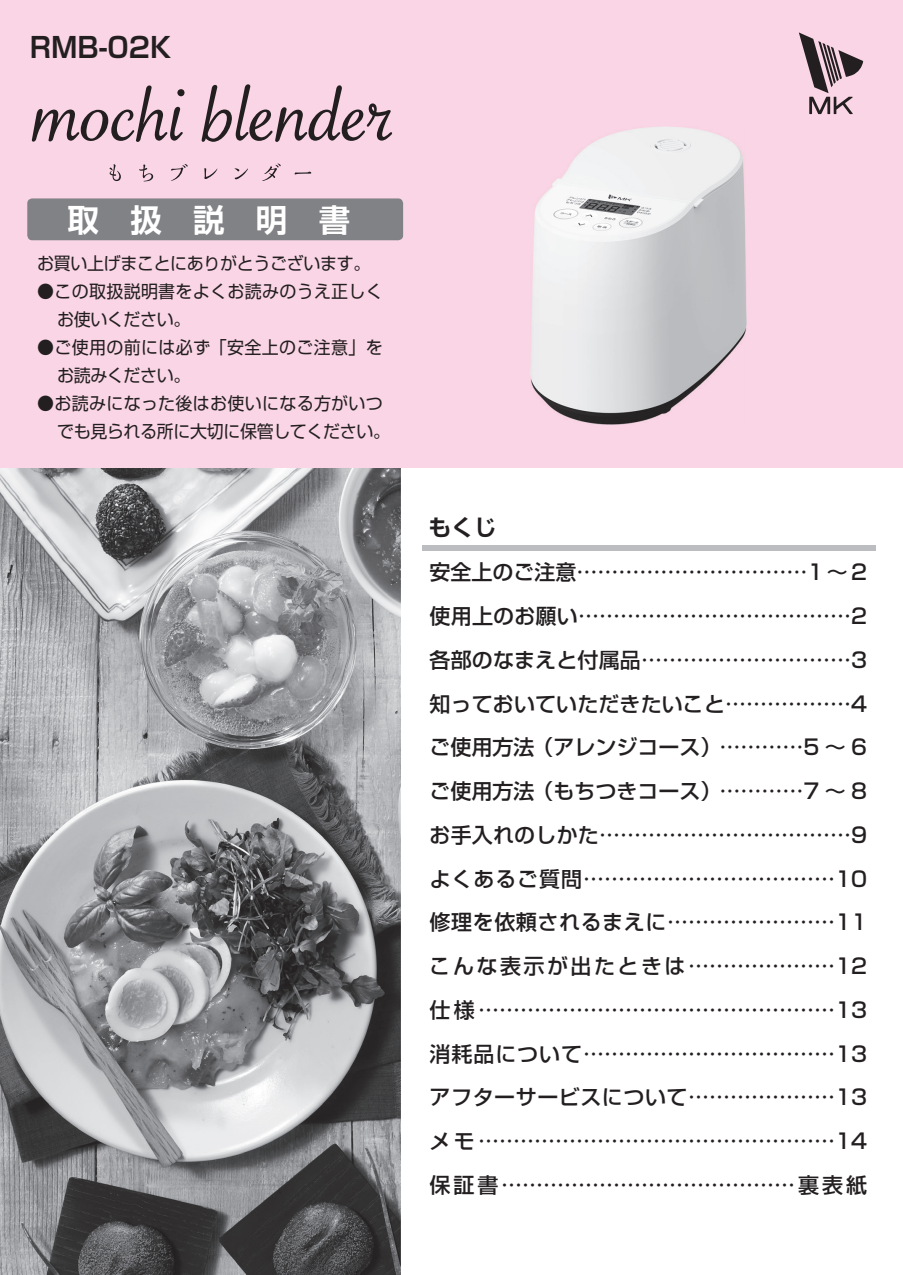
<style>
.page{position:relative;width:903px;height:1275px;background:#fff}
.page>*{position:absolute;margin:0;border:0;box-sizing:border-box;transform-origin:0 0}
.t1{font:700 31.5px "Shin Go Pr 5 De";letter-spacing:.995em;color:#fff}
.t2{font:700 28px "Shin Go Pr 5 De";color:#231f20}
.t3{font:700 22.75px "Shin Go Pr 5 De";color:#231f20}
.t4{font:500 21px/43.8px "Shin Go Pr 5";letter-spacing:.045em;color:#231f20;text-align:justify}
.t5{font:17.5px/28px "Shin Go Pr 5";letter-spacing:.02em;color:#231f20}
.t6{font:17.5px/28px "Shin Go Pr 5";color:#231f20}
.t7{font:17.5px "Shin Go Pr 5";letter-spacing:-.02em;color:#231f20}
</style>
<div class="page">
<img style="left:0;top:468px;width:401px;height:807px">
<div style="left:0;top:0;width:903px;height:468px;background:#fad5e5"></div>
<div style="left:27px;top:198px;width:376px;height:42px;background:#808285;border-radius:5px"></div>
<div style="left:422px;top:545px;width:454px;height:5px;background:#bcbdc0"></div>
<svg style="left:32px;top:85px;width:152px;height:57px"></svg>
<svg style="left:201px;top:84px;width:191px;height:58px"></svg>
<svg style="left:110px;top:164px;width:11px;height:17px"></svg>
<svg style="left:139px;top:164px;width:14px;height:17px"></svg>
<svg style="left:171px;top:164px;width:17px;height:17px"></svg>
<svg style="left:204px;top:168px;width:13px;height:11px"></svg>
<svg style="left:234px;top:168px;width:14px;height:11px"></svg>
<svg style="left:262px;top:164px;width:19px;height:17px"></svg>
<svg style="left:295px;top:172px;width:16px;height:2px"></svg>
<svg style="left:799px;top:32px;width:64px;height:82px"></svg>
<img style="left:531px;top:127px;width:215px;height:297px">
<h2 class="t2" style="left:30px;top:24px;width:143px">RMB-02K</h2>
<h1 class="t1" style="left:68px;top:194px;width:284px">取扱説明書</h1>
<p class="t7" style="left:37px;top:249px;width:335px">お買い上げまことにありがとうございます。</p>
<p class="t5" style="left:57px;top:275px;width:327px;text-indent:-20px">●この取扱説明書をよくお読みのうえ正しくお使いください。</p>
<p class="t5" style="left:57px;top:331px;width:327px;text-indent:-20px">●ご使用の前には必ず「安全上のご注意」をお読みください。</p>
<p class="t6" style="left:57px;top:387px;width:335px;text-indent:-20px">●お読みになった後はお使いになる方がいつでも見られる所に大切に保管してください。</p>
<p class="t3" style="left:428px;top:509px;width:70px">もくじ</p>
<p class="t4" style="left:430px;top:548px;width:439px">安全上のご注意……………………………1～ 2使用上のお願い…………………………………2各部のなまえと付属品…………………………3知っておいていただきたいこと………………4ご使用方法（アレンジコース）…………5 ～ 6ご使用方法（もちつきコース）…………7 ～ 8お手入れのしかた………………………………9よくあるご質問………………………………10修理を依頼されるまえに……………………11こんな表示が出たときは…………………12仕様……………………………………………13消耗品について………………………………13アフターサービスについて…………………13メモ……………………………………………14保証書……………………………………裏表紙</p>
</div>
